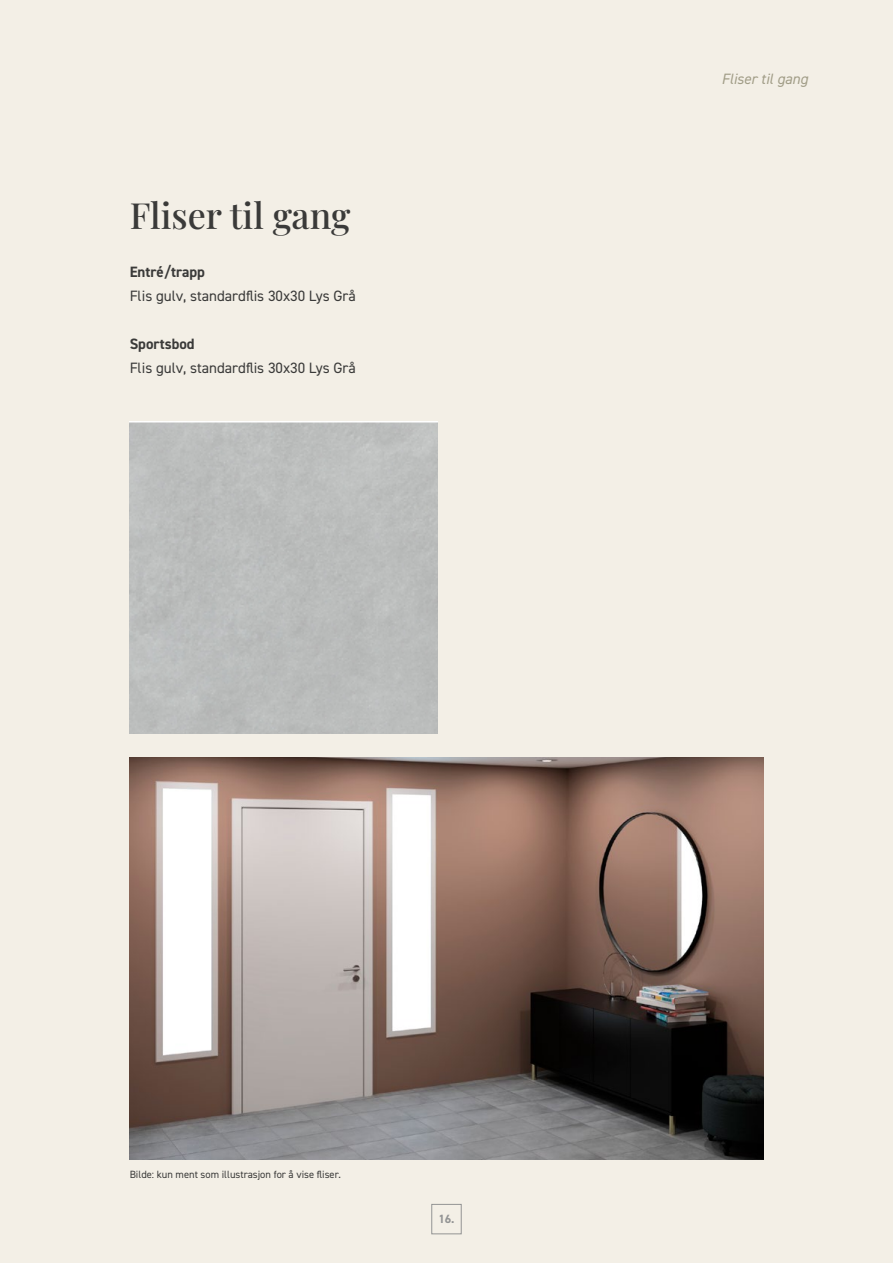
<style>
.page{position:relative;width:893px;height:1263px;background:#f3efe6}
.page>*{position:absolute;margin:0;border:0;box-sizing:border-box;transform-origin:0 0}
.t1{font:500 36px "Playfair Display";color:#3a3a39}
.t2{font:15px "DIN2014";color:#3a3a39}
.t3{font:700 15px "DIN2014";color:#3a3a39}
.t4{font:italic 15px "DIN2014";color:#a19d87}
.t5{font:700 12px "DIN2014";color:#939494}
.t6{font:10.5px "DIN2014";color:#3a3a39}
</style>
<div class="page">
<img style="left:130px;top:757px;width:633px;height:402px">
<div style="left:130px;top:421px;width:308px;height:312px;background:#bbbdbc"></div>
<div style="left:431px;top:1204px;width:31px;height:30px;border:1px solid #939494"></div>
<h1 class="t1" style="left:130px;top:187px;width:222px">Fliser til gang</h1>
<p class="t3" style="left:130px;top:262px;width:77px">Entré/trapp</p>
<p class="t2" style="left:130px;top:287px;width:228px">Flis gulv, standardflis 30x30 Lys Grå</p>
<p class="t3" style="left:130px;top:334px;width:66px">Sportsbod</p>
<p class="t2" style="left:130px;top:359px;width:228px">Flis gulv, standardflis 30x30 Lys Grå</p>
<p class="t4" style="left:721px;top:70px;width:88px">Fliser til gang</p>
<p class="t6" style="left:130px;top:1168px;width:213px">Bilde: kun ment som illustrasjon for å vise fliser.</p>
<p class="t5" style="left:438px;top:1211px;width:18px">16.</p>
</div>
